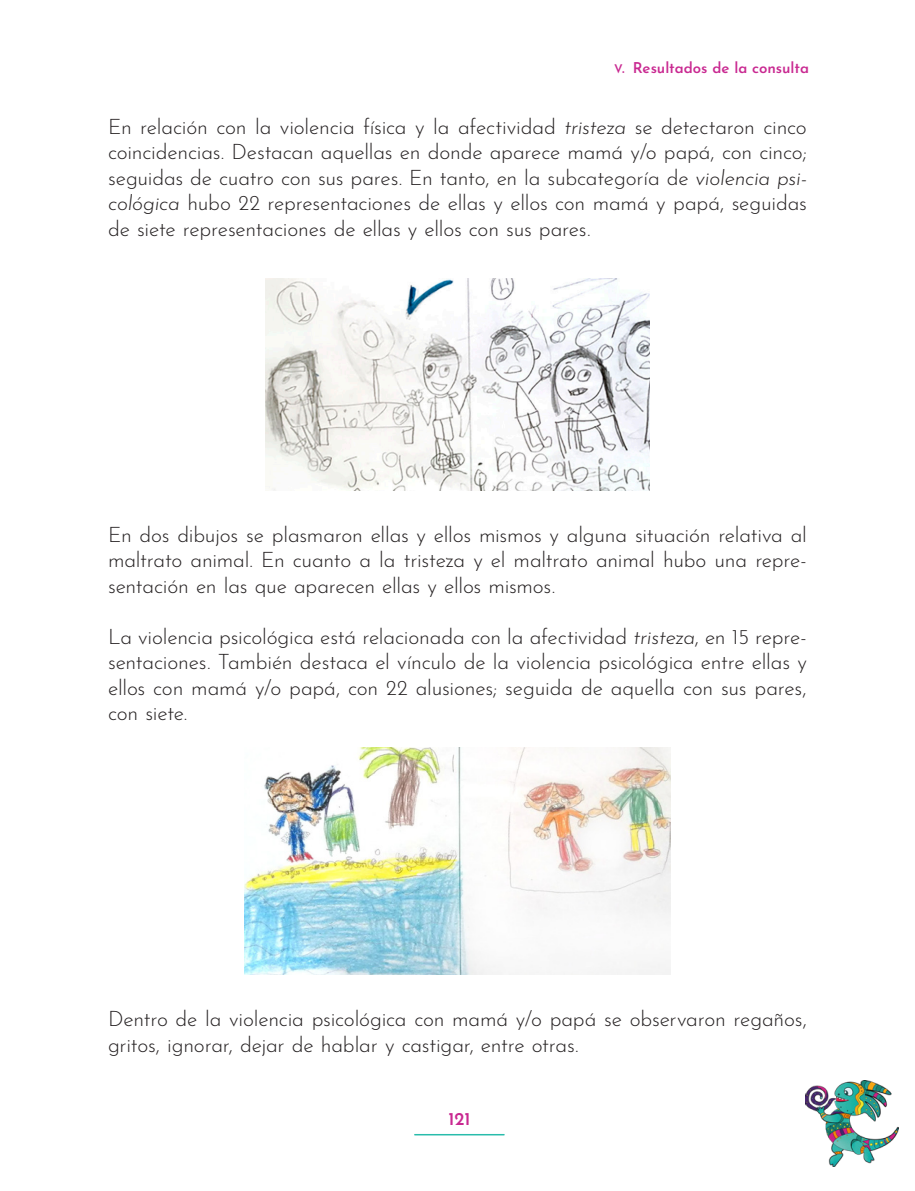
<style>
.page{position:relative;width:915px;height:1191px;background:#fff}
.page>*{position:absolute;margin:0;border:0;box-sizing:border-box;transform-origin:0 0}
.Texto_s_s{font:300 21px/25.5px "Josefin Sans";letter-spacing:-.01em;color:#231f20;text-align:justify}
.t1{font:100 18px "Josefin Sans";color:#c92991}
.t2{font:100 15px "Josefin Sans";color:#c92991}
.s1{font-family:"Josefin Sans Thin SC800";font-weight:400;font-size:12px}
.s2{font-style:italic}
</style>
<div class="page">
<hr style="left:414px;top:1134px;width:90px;height:1px;background:#27bcab">
<img style="left:805px;top:1080px;width:93px;height:87px">
<img style="left:265px;top:278px;width:384px;height:213px">
<img style="left:244px;top:747px;width:426px;height:227px">
<p class="t2" style="left:613px;top:57px;width:196px"><span class="s1">v</span>. Resultados de la consulta</p>
<p class="Texto_s_s" style="left:108px;top:111px;width:700px">En relación con la violencia física y la afectividad <span class="s2">tristeza</span> se detectaron cinco coincidencias. Destacan aquellas en donde aparece mamá y/o papá, con cinco; seguidas de cuatro con sus pares. En tanto, en la subcategoría de <span class="s2">violencia psi&shy;cológica</span> hubo 22 representaciones de ellas y ellos con mamá y papá, seguidas de siete representaciones de ellas y ellos con sus pares.</p>
<p class="Texto_s_s" style="left:108px;top:519px;width:700px">En dos dibujos se plasmaron ellas y ellos mismos y alguna situación relativa al maltrato animal. En cuanto a la tristeza y el maltrato animal hubo una repre&shy;sentación en las que aparecen ellas y ellos mismos.</p>
<p class="Texto_s_s" style="left:108px;top:621px;width:700px">La violencia psicológica está relacionada con la afectividad <span class="s2">tristeza</span>, en 15 repre&shy;sentaciones. También destaca el vínculo de la violencia psicológica entre ellas y ellos con mamá y/o papá, con 22 alusiones; seguida de aquella con sus pares, con siete.</p>
<p class="Texto_s_s" style="left:108px;top:1004px;width:700px">Dentro de la violencia psicológica con mamá y/o papá se observaron regaños, gritos, ignorar, dejar de hablar y castigar, entre otras.</p>
<p class="t1" style="left:448px;top:1105px;width:24px">121</p>
</div>
